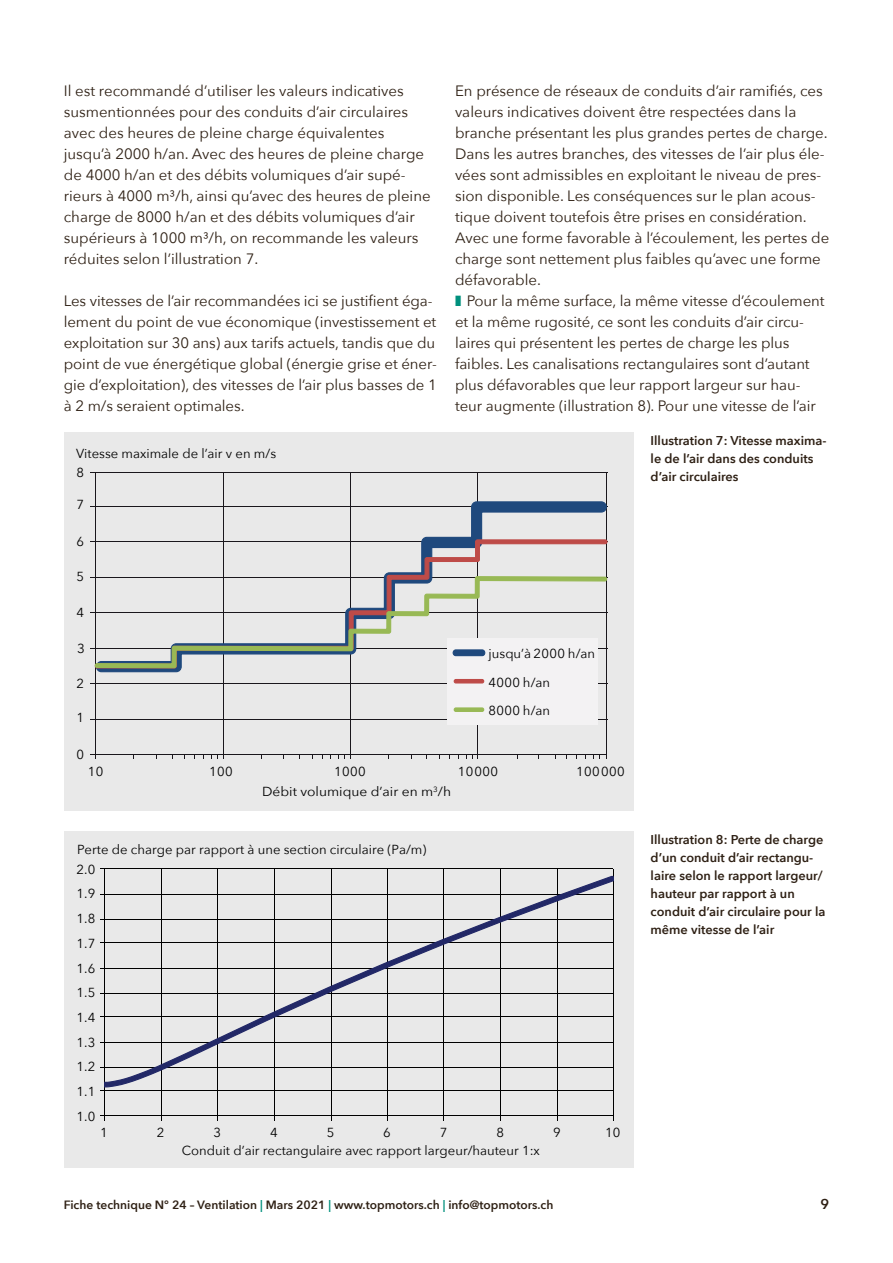
<style>
.page{position:relative;width:893px;height:1263px;background:#fff}
.page>*{position:absolute;margin:0;border:0;box-sizing:border-box;transform-origin:0 0}
.t1{font:15px/21px "Avenir Next";color:#2e2014}
.t2{font:600 14.25px "Avenir Next";color:#2e2014}
.t3{font:13.05px "Avenir Next";color:#000}
.t4{font:13.05px/28.7px "Avenir Next";letter-spacing:.03em;color:#000}
.t5{font:13.05px "Avenir Next";color:#000;scale:1.05 1}
.t6{font:600 12.75px/18px "Avenir Next";color:#2e2014}
.t7{font:600 12px "Avenir Next";color:#2e2014}
.s1{color:#00907d}
</style>
<div class="page">
<div style="left:64px;top:432px;width:570px;height:378px;background:#e9e9e9"></div>
<hr style="left:95px;top:719px;width:512px;height:1px;background:#1a171c">
<hr style="left:95px;top:683px;width:512px;height:1px;background:#1a171c">
<hr style="left:95px;top:472px;width:512px;height:1px;background:#1a171c">
<hr style="left:223px;top:472px;width:1px;height:283px;background:#1a171c">
<hr style="left:350px;top:472px;width:1px;height:283px;background:#1a171c">
<hr style="left:477px;top:472px;width:1px;height:283px;background:#1a171c">
<hr style="left:606px;top:472px;width:1px;height:283px;background:#1a171c">
<hr style="left:95px;top:472px;width:1px;height:283px;background:#1a171c">
<hr style="left:95px;top:755px;width:512px;height:1px;background:#1a171c">
<svg style="left:211px;top:755px;width:13px;height:3px"></svg>
<svg style="left:338px;top:755px;width:13px;height:3px"></svg>
<svg style="left:466px;top:755px;width:12px;height:3px"></svg>
<svg style="left:96px;top:501px;width:511px;height:172px"></svg>
<svg style="left:94px;top:539px;width:514px;height:130px"></svg>
<svg style="left:94px;top:576px;width:514px;height:92px"></svg>
<div style="left:447px;top:638px;width:151px;height:87px;background:#f3f2f3"></div>
<div style="left:453px;top:650px;width:32px;height:6px;background:#1f497d;border-radius:3px"></div>
<div style="left:453px;top:649px;width:32px;height:7px;border:1px solid #1f497d;border-radius:3px"></div>
<div style="left:454px;top:679px;width:30px;height:4px;border:1px solid #be4b48;border-radius:2px"></div>
<hr style="left:454px;top:708px;width:30px;height:3px;background:#98b955;border-radius:2px">
<div style="left:454px;top:707px;width:30px;height:5px;border:1px solid #98b955;border-radius:2px"></div>
<div style="left:64px;top:831px;width:570px;height:336px;background:#e9e9e9"></div>
<hr style="left:104px;top:1090px;width:509px;height:1px;background:#000">
<hr style="left:104px;top:869px;width:509px;height:1px;background:#000">
<hr style="left:161px;top:869px;width:1px;height:247px;background:#000">
<hr style="left:217px;top:869px;width:1px;height:247px;background:#000">
<hr style="left:274px;top:869px;width:1px;height:247px;background:#000">
<hr style="left:331px;top:869px;width:1px;height:247px;background:#000">
<hr style="left:388px;top:869px;width:1px;height:247px;background:#000">
<hr style="left:443px;top:869px;width:1px;height:247px;background:#000">
<hr style="left:500px;top:869px;width:1px;height:247px;background:#000">
<hr style="left:557px;top:869px;width:1px;height:247px;background:#000">
<hr style="left:613px;top:869px;width:1px;height:247px;background:#000">
<hr style="left:104px;top:869px;width:1px;height:247px;background:#000">
<hr style="left:104px;top:1115px;width:509px;height:1px;background:#000">
<svg style="left:104px;top:875px;width:510px;height:213px"></svg>
<p class="t1" style="left:64px;top:80px;width:368px">Il est recommandé d’utiliser les valeurs indicatives susmentionnées pour des conduits d’air circulaires avec des heures de pleine charge équivalentes jusqu’à 2000 h/an. Avec des heures de pleine charge de 4000 h/an et des débits volumiques d’air supé&shy;rieurs à 4000 m³/h, ainsi qu’avec des heures de pleine charge de 8000 h/an et des débits volumiques d’air supérieurs à 1000 m³/h, on recommande les valeurs réduites selon l’illustration 7.</p>
<p class="t1" style="left:64px;top:290px;width:375px">Les vitesses de l’air recommandées ici se justifient éga&shy;lement du point de vue économique (investissement et exploitation sur 30 ans) aux tarifs actuels, tandis que du point de vue énergétique global (énergie grise et éner&shy;gie d’exploitation), des vitesses de l’air plus basses de 1 à 2 m/s seraient optimales.</p>
<p class="t3" style="left:76px;top:443px;width:201px">Vitesse maximale de l’air v en m/s</p>
<p class="t3" style="left:77px;top:462px;width:9px">8</p>
<p class="t3" style="left:77px;top:494px;width:9px">7</p>
<p class="t3" style="left:77px;top:530px;width:9px">6</p>
<p class="t3" style="left:77px;top:566px;width:9px">5</p>
<p class="t3" style="left:77px;top:601px;width:9px">4</p>
<p class="t3" style="left:77px;top:637px;width:9px">3</p>
<p class="t3" style="left:77px;top:673px;width:9px">2</p>
<p class="t3" style="left:77px;top:706px;width:9px">1</p>
<p class="t3" style="left:77px;top:743px;width:9px">0</p>
<p class="t1" style="left:455px;top:80px;width:376px">En présence de réseaux de conduits d’air ramifiés, ces valeurs indicatives doivent être respectées dans la branche présentant les plus grandes pertes de charge.<br>Dans les autres branches, des vitesses de l’air plus éle&shy;vées sont admissibles en exploitant le niveau de pres&shy;sion disponible. Les conséquences sur le plan acous&shy;tique doivent toutefois être prises en considération.<br>Avec une forme favorable à l’écoulement, les pertes de charge sont nettement plus faibles qu’avec une forme défavorable.</p>
<p class="t1" style="left:455px;top:290px;width:371px;text-indent:12px">Pour la même surface, la même vitesse d’écoulement et la même rugosité, ce sont les conduits d’air circu&shy;laires qui présentent les pertes de charge les plus faibles. Les canalisations rectangulaires sont d’autant plus défavorables que leur rapport largeur sur hau&shy;teur augmente (illustration 8). Pour une vitesse de l’air</p>
<p class="t6" style="left:651px;top:431px;width:177px">Illustration 7: Vitesse maxima&shy;le de l’air dans des conduits d’air circulaires</p>
<p class="t4" style="left:489px;top:639px;width:108px">jusqu’à 2000 h/an<br>4000 h/an<br>8000 h/an</p>
<p class="t3" style="left:88px;top:760px;width:17px">10</p>
<p class="t3" style="left:209px;top:760px;width:25px">100</p>
<p class="t3" style="left:334px;top:760px;width:33px">1000</p>
<p class="t3" style="left:458px;top:760px;width:42px">10000</p>
<p class="t3" style="left:576px;top:760px;width:50px">100000</p>
<p class="t5" style="left:262px;top:780px;width:181px">Débit volumique d’air en m<sup>3</sup>/h</p>
<p class="t3" style="left:77px;top:838px;width:351px">Perte de charge par rapport à une section circulaire (Pa/m)</p>
<p class="t3" style="left:77px;top:858px;width:20px">2.0</p>
<p class="t3" style="left:77px;top:883px;width:20px">1.9</p>
<p class="t3" style="left:77px;top:907px;width:20px">1.8</p>
<p class="t3" style="left:77px;top:932px;width:20px">1.7</p>
<p class="t3" style="left:77px;top:957px;width:20px">1.6</p>
<p class="t3" style="left:77px;top:982px;width:20px">1.5</p>
<p class="t3" style="left:77px;top:1006px;width:20px">1.4</p>
<p class="t3" style="left:77px;top:1031px;width:20px">1.3</p>
<p class="t3" style="left:77px;top:1056px;width:20px">1.2</p>
<p class="t3" style="left:77px;top:1080px;width:20px">1.1</p>
<p class="t3" style="left:77px;top:1105px;width:20px">1.0</p>
<p class="t3" style="left:100px;top:1121px;width:9px">1</p>
<p class="t3" style="left:157px;top:1121px;width:9px">2</p>
<p class="t3" style="left:213px;top:1121px;width:9px">3</p>
<p class="t3" style="left:270px;top:1121px;width:9px">4</p>
<p class="t3" style="left:327px;top:1121px;width:9px">5</p>
<p class="t3" style="left:383px;top:1121px;width:9px">6</p>
<p class="t3" style="left:440px;top:1121px;width:9px">7</p>
<p class="t3" style="left:496px;top:1121px;width:9px">8</p>
<p class="t3" style="left:553px;top:1121px;width:9px">9</p>
<p class="t3" style="left:605px;top:1121px;width:17px">10</p>
<p class="t3" style="left:182px;top:1139px;width:360px">Conduit d’air rectangulaire avec rapport largeur/hauteur 1:x</p>
<p class="t6" style="left:651px;top:830px;width:176px">Illustration 8: Perte de charge d’un conduit d’air rectangu&shy;laire selon le rapport largeur/ hauteur par rapport à un conduit d’air circulaire pour la même vitesse de l’air</p>
<p class="t7" style="left:64px;top:1194px;width:491px">Fiche technique N° 24 – Ventilation <span class="s1">|</span> Mars 2021 <span class="s1">|</span> www.topmotors.ch <span class="s1">|</span> info@topmotors.ch</p>
<p class="t2" style="left:820px;top:1191px;width:10px">9</p>
</div>
